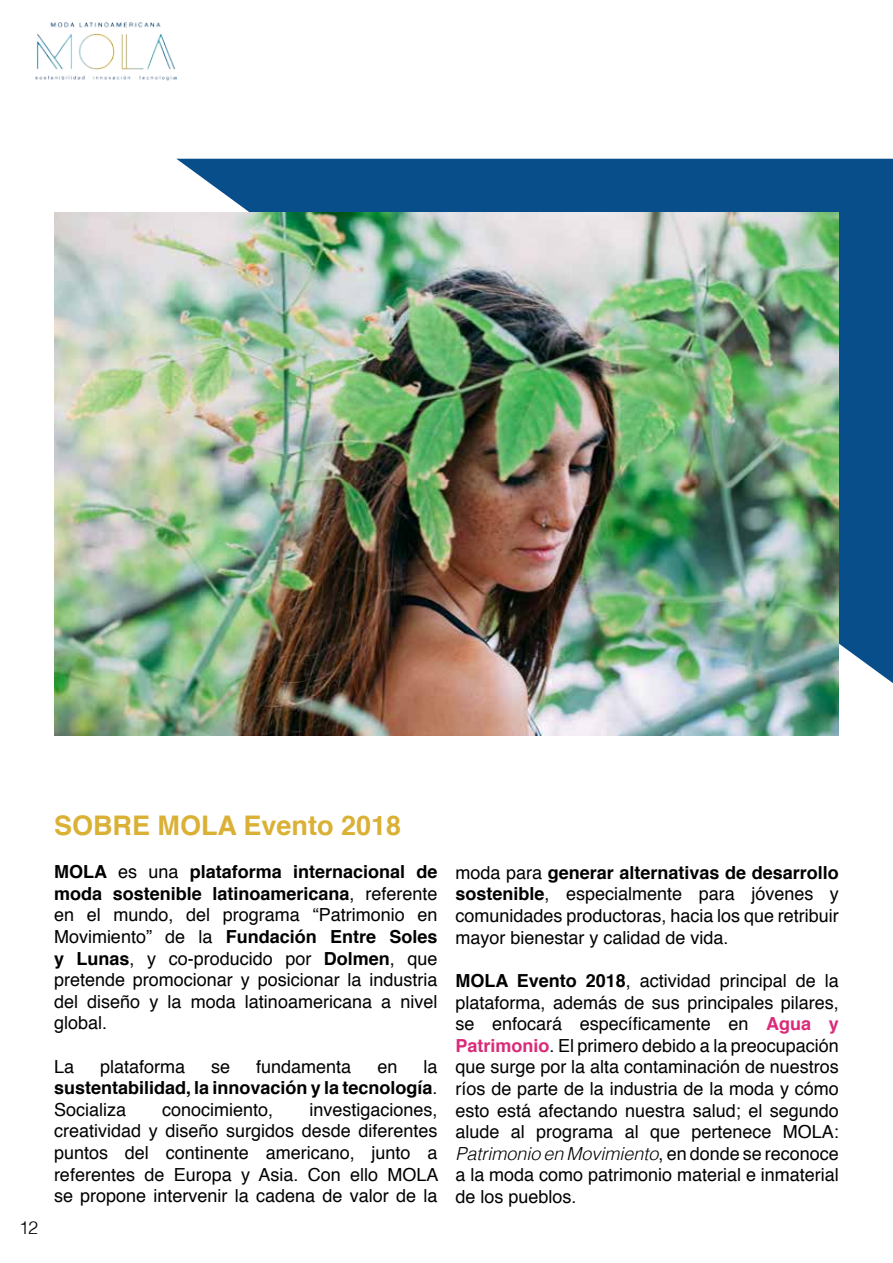
<style>
.page{position:relative;width:893px;height:1263px;background:#fff}
.page>*{position:absolute;margin:0;border:0;box-sizing:border-box;transform-origin:0 0}
.t1{font:700 27px "Helvetica";color:#dab035}
.t2{font:18px/21.6px "Helvetica";color:#000;text-align:justify}
.t3{font:700 18px/21.6px "Helvetica";color:#000;text-align:justify}
.t4{font:300 18px "Helvetica";color:#000}
.s1{font-weight:700}
.s2{font-weight:400}
.s3{font-weight:700;color:#d92b79}
.s4{font-weight:300;font-style:italic}
</style>
<div class="page">
<img style="left:35px;top:22px;width:141px;height:59px">
<div style="left:177px;top:159px;width:716px;height:524px;background:#084e8a"></div>
<img style="left:54px;top:212px;width:785px;height:523px">
<p class="t4" style="left:19px;top:1213px;width:21px">12</p>
<h1 class="t1" style="left:54px;top:804px;width:349px">SOBRE MOLA Evento 2018</h1>
<p class="t2" style="left:54px;top:862px;width:385px"><span class="s1">MOLA</span> es una <span class="s1">plataforma internacional de moda sostenible latinoamericana</span>, referente en el mundo, del programa “Patrimonio en Movimiento” de la <span class="s1">Fundación Entre Soles y Lunas</span>, y co-producido por <span class="s1">Dolmen</span>, que pretende promocionar y posicionar la industria del diseño y la moda latinoamericana a nivel global.</p>
<p class="t2" style="left:54px;top:1056px;width:22px">La</p>
<p class="t2" style="left:100px;top:1056px;width:87px">plataforma</p>
<p class="t2" style="left:211px;top:1056px;width:21px">se</p>
<p class="t2" style="left:256px;top:1056px;width:97px">fundamenta</p>
<p class="t2" style="left:377px;top:1056px;width:22px">en</p>
<p class="t3" style="left:54px;top:1056px;width:385px;text-indent:369px"><span class="s2">la </span>sustentabilidad, la innovación y la tecnología<span class="s2">.<br>Socializa</span></p>
<p class="t2" style="left:54px;top:1099px;width:386px;text-indent:255px">investigaciones, creatividad y diseño surgidos desde diferentes puntos del continente americano, junto a referentes de Europa y Asia. Con ello MOLA se propone intervenir la cadena de valor de la</p>
<p class="t2" style="left:162px;top:1099px;width:113px">conocimiento,</p>
<p class="t2" style="left:455px;top:862px;width:385px">moda para <span class="s1">generar alternativas de desarrollo sostenible</span>, especialmente para jóvenes y comunidades productoras, hacia los que retribuir mayor bienestar y calidad de vida.</p>
<p class="t2" style="left:455px;top:970px;width:385px"><span class="s1">MOLA Evento 2018</span>, actividad principal de la plataforma, además de sus principales pilares, se enfocará específicamente en <span class="s3">Agua y Patrimonio</span>. El primero debido a la preocupación que surge por la alta contaminación de nuestros ríos de parte de la industria de la moda y cómo esto está afectando nuestra salud; el segundo alude al programa al que pertenece MOLA:<br><span class="s4">Patrimonio en Movimiento</span>, en donde se reconoce a la moda como patrimonio material e inmaterial de los pueblos.</p>
</div>
